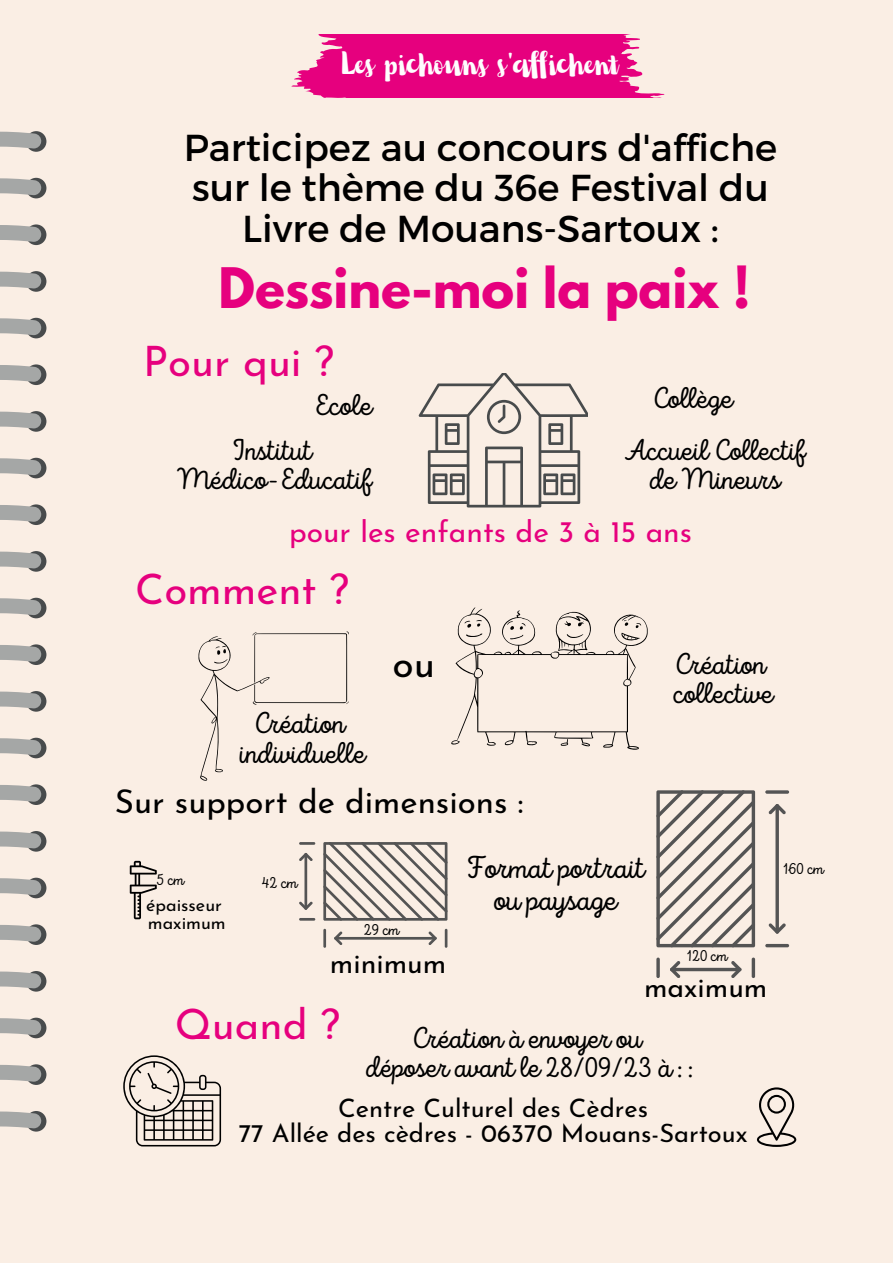
<style>
.page{position:relative;width:893px;height:1264px;background:#fff}
.page>*{position:absolute;margin:0;border:0;box-sizing:border-box;transform-origin:0 0}
.t1{font:700 49.5px "League Spartan";color:#e6007e}
.t2{font:42px "Josefin Sans";color:#e6007e}
.t3{font:39px "Josefin Sans";color:#000}
.t4{font:37.5px/40.5px "Montserrat";color:#000;text-align:center}
.t5{font:33px "Josefin Sans";color:#000}
.t6{font:31.5px "Intro Script";color:#000}
.t7{font:30.45px "Nefelibata Brush";color:#fefdfe}
.t8{font:30px "Intro Script";color:#000}
.t9{font:30px "Josefin Sans";color:#e6007e}
.t10{font:28.5px "Josefin Sans";color:#000}
.t11{font:25.5px "Josefin Sans";color:#000}
.t12{font:18px "Josefin Sans";color:#000}
.t13{font:16.5px "Intro Script";color:#000}
</style>
<div class="page">
<div style="left:0;top:0;width:892px;height:1262px;background:#faeee4"></div>
<div style="left:26px;top:131px;width:20px;height:21px;background:#484b4c;border-radius:50%"></div>
<svg style="left:0;top:132px;width:42px;height:16px"></svg>
<div style="left:26px;top:178px;width:20px;height:20px;background:#484b4c;border-radius:50%"></div>
<svg style="left:0;top:178px;width:42px;height:17px"></svg>
<div style="left:26px;top:224px;width:20px;height:21px;background:#484b4c;border-radius:50%"></div>
<svg style="left:0;top:225px;width:42px;height:17px"></svg>
<div style="left:26px;top:271px;width:20px;height:21px;background:#484b4c;border-radius:50%"></div>
<svg style="left:0;top:272px;width:42px;height:16px"></svg>
<div style="left:26px;top:318px;width:20px;height:20px;background:#484b4c;border-radius:50%"></div>
<svg style="left:0;top:318px;width:42px;height:17px"></svg>
<div style="left:26px;top:364px;width:20px;height:21px;background:#484b4c;border-radius:50%"></div>
<svg style="left:0;top:365px;width:42px;height:17px"></svg>
<div style="left:26px;top:411px;width:20px;height:21px;background:#484b4c;border-radius:50%"></div>
<svg style="left:0;top:411px;width:42px;height:17px"></svg>
<div style="left:26px;top:458px;width:20px;height:20px;background:#484b4c;border-radius:50%"></div>
<svg style="left:0;top:458px;width:42px;height:17px"></svg>
<div style="left:26px;top:504px;width:20px;height:21px;background:#484b4c;border-radius:50%"></div>
<svg style="left:0;top:505px;width:42px;height:17px"></svg>
<div style="left:26px;top:551px;width:20px;height:20px;background:#484b4c;border-radius:50%"></div>
<svg style="left:0;top:551px;width:42px;height:17px"></svg>
<div style="left:26px;top:597px;width:20px;height:21px;background:#484b4c;border-radius:50%"></div>
<svg style="left:0;top:598px;width:42px;height:17px"></svg>
<div style="left:26px;top:644px;width:20px;height:21px;background:#484b4c;border-radius:50%"></div>
<svg style="left:0;top:645px;width:42px;height:16px"></svg>
<div style="left:26px;top:691px;width:20px;height:20px;background:#484b4c;border-radius:50%"></div>
<svg style="left:0;top:691px;width:42px;height:17px"></svg>
<div style="left:26px;top:737px;width:20px;height:21px;background:#484b4c;border-radius:50%"></div>
<svg style="left:0;top:738px;width:42px;height:17px"></svg>
<div style="left:26px;top:784px;width:20px;height:21px;background:#484b4c;border-radius:50%"></div>
<svg style="left:0;top:785px;width:42px;height:16px"></svg>
<div style="left:26px;top:831px;width:20px;height:20px;background:#484b4c;border-radius:50%"></div>
<svg style="left:0;top:831px;width:42px;height:17px"></svg>
<div style="left:26px;top:877px;width:20px;height:21px;background:#484b4c;border-radius:50%"></div>
<svg style="left:0;top:878px;width:42px;height:17px"></svg>
<div style="left:26px;top:924px;width:20px;height:21px;background:#484b4c;border-radius:50%"></div>
<svg style="left:0;top:924px;width:42px;height:17px"></svg>
<div style="left:26px;top:971px;width:20px;height:20px;background:#484b4c;border-radius:50%"></div>
<svg style="left:0;top:971px;width:42px;height:17px"></svg>
<div style="left:26px;top:1017px;width:20px;height:21px;background:#484b4c;border-radius:50%"></div>
<svg style="left:0;top:1018px;width:42px;height:17px"></svg>
<div style="left:26px;top:1064px;width:20px;height:20px;background:#484b4c;border-radius:50%"></div>
<svg style="left:0;top:1064px;width:42px;height:17px"></svg>
<div style="left:26px;top:1110px;width:20px;height:21px;background:#484b4c;border-radius:50%"></div>
<svg style="left:0;top:1111px;width:42px;height:17px"></svg>
<svg style="left:451px;top:607px;width:196px;height:142px"></svg>
<svg style="left:198px;top:631px;width:151px;height:149px"></svg>
<svg style="left:299px;top:853px;width:13px;height:8px"></svg>
<svg style="left:299px;top:901px;width:13px;height:9px"></svg>
<hr style="left:304px;top:852px;width:3px;height:57px;background:#545454">
<svg style="left:299px;top:842px;width:16px;height:2px"></svg>
<svg style="left:299px;top:918px;width:16px;height:2px"></svg>
<svg style="left:428px;top:931px;width:8px;height:14px"></svg>
<svg style="left:334px;top:931px;width:8px;height:14px"></svg>
<hr style="left:334px;top:936px;width:102px;height:3px;background:#545454">
<svg style="left:445px;top:928px;width:2px;height:19px"></svg>
<hr style="left:323px;top:928px;width:3px;height:19px;background:#545454">
<svg style="left:323px;top:842px;width:124px;height:78px"></svg>
<svg style="left:123px;top:1055px;width:98px;height:91px"></svg>
<svg style="left:291px;top:34px;width:374px;height:63px;background:#e8238d"></svg>
<svg style="left:418px;top:374px;width:169px;height:133px"></svg>
<svg style="left:671px;top:961px;width:9px;height:17px"></svg>
<svg style="left:731px;top:961px;width:10px;height:17px"></svg>
<svg style="left:670px;top:967px;width:71px;height:4px"></svg>
<hr style="left:656px;top:957px;width:3px;height:21px;background:#545454;border-radius:2px">
<svg style="left:751px;top:957px;width:4px;height:21px"></svg>
<svg style="left:768px;top:804px;width:17px;height:10px"></svg>
<svg style="left:768px;top:923px;width:17px;height:10px"></svg>
<hr style="left:775px;top:804px;width:3px;height:129px;background:#545454;border-radius:2px">
<hr style="left:765px;top:790px;width:24px;height:3px;background:#545454;border-radius:2px">
<svg style="left:765px;top:943px;width:24px;height:4px"></svg>
<svg style="left:656px;top:790px;width:99px;height:157px"></svg>
<svg style="left:756px;top:1087px;width:40px;height:59px"></svg>
<svg style="left:130px;top:860px;width:27px;height:59px"></svg>
<p class="t7" style="left:342px;top:45px;width:279px">Les pichouns s'affichent</p>
<p class="t4" style="left:184px;top:125px;width:595px">Participez au concours d'affiche sur le thème du 36e Festival du<br>Livre de Mouans-Sartoux :</p>
<p class="t1" style="left:218px;top:263px;width:533px">Dessine-moi la paix !</p>
<p class="t2" style="left:143px;top:345px;width:192px">Pour qui ?</p>
<p class="t8" style="left:313px;top:392px;width:60px">Ecole</p>
<p class="t8" style="left:652px;top:386px;width:82px">Collège</p>
<p class="t8" style="left:230px;top:438px;width:82px">Institut</p>
<p class="t8" style="left:176px;top:467px;width:196px">Médico-Educatif</p>
<p class="t8" style="left:624px;top:438px;width:182px">Accueil Collectif</p>
<p class="t8" style="left:649px;top:467px;width:132px">de Mineurs</p>
<p class="t9" style="left:289px;top:519px;width:404px">pour les enfants de 3 à 15 ans</p>
<p class="t2" style="left:135px;top:572px;width:215px">Comment ?</p>
<p class="t8" style="left:253px;top:711px;width:93px">Création</p>
<p class="t8" style="left:239px;top:740px;width:128px">individuelle</p>
<p class="t3" style="left:392px;top:648px;width:44px">ou</p>
<p class="t5" style="left:115px;top:788px;width:410px">Sur support de dimensions :</p>
<p class="t8" style="left:674px;top:652px;width:93px">Création</p>
<p class="t8" style="left:672px;top:681px;width:101px">collective</p>
<p class="t13" style="left:156px;top:872px;width:29px">5cm</p>
<p class="t12" style="left:146px;top:897px;width:77px">épaisseur</p>
<p class="t12" style="left:148px;top:915px;width:79px">maximum</p>
<p class="t13" style="left:262px;top:875px;width:37px">42 cm</p>
<p class="t13" style="left:364px;top:922px;width:37px">29 cm</p>
<p class="t10" style="left:330px;top:951px;width:118px">minimum</p>
<p class="t6" style="left:466px;top:855px;width:179px">Format portrait</p>
<p class="t6" style="left:493px;top:886px;width:124px">ou paysage</p>
<p class="t13" style="left:687px;top:948px;width:41px">120 cm</p>
<p class="t10" style="left:644px;top:975px;width:125px">maximum</p>
<p class="t2" style="left:175px;top:1007px;width:167px">Quand ?</p>
<p class="t8" style="left:411px;top:1025px;width:231px">Création à envoyer ou</p>
<p class="t8" style="left:365px;top:1054px;width:329px">déposer avant le 28/09/23 à : :</p>
<p class="t11" style="left:338px;top:1097px;width:311px">Centre Culturel des Cèdres</p>
<p class="t11" style="left:239px;top:1122px;width:510px">77 Allée des cèdres - 06370 Mouans-Sartoux</p>
<p class="t13" style="left:783px;top:861px;width:42px">160 cm</p>
</div>
